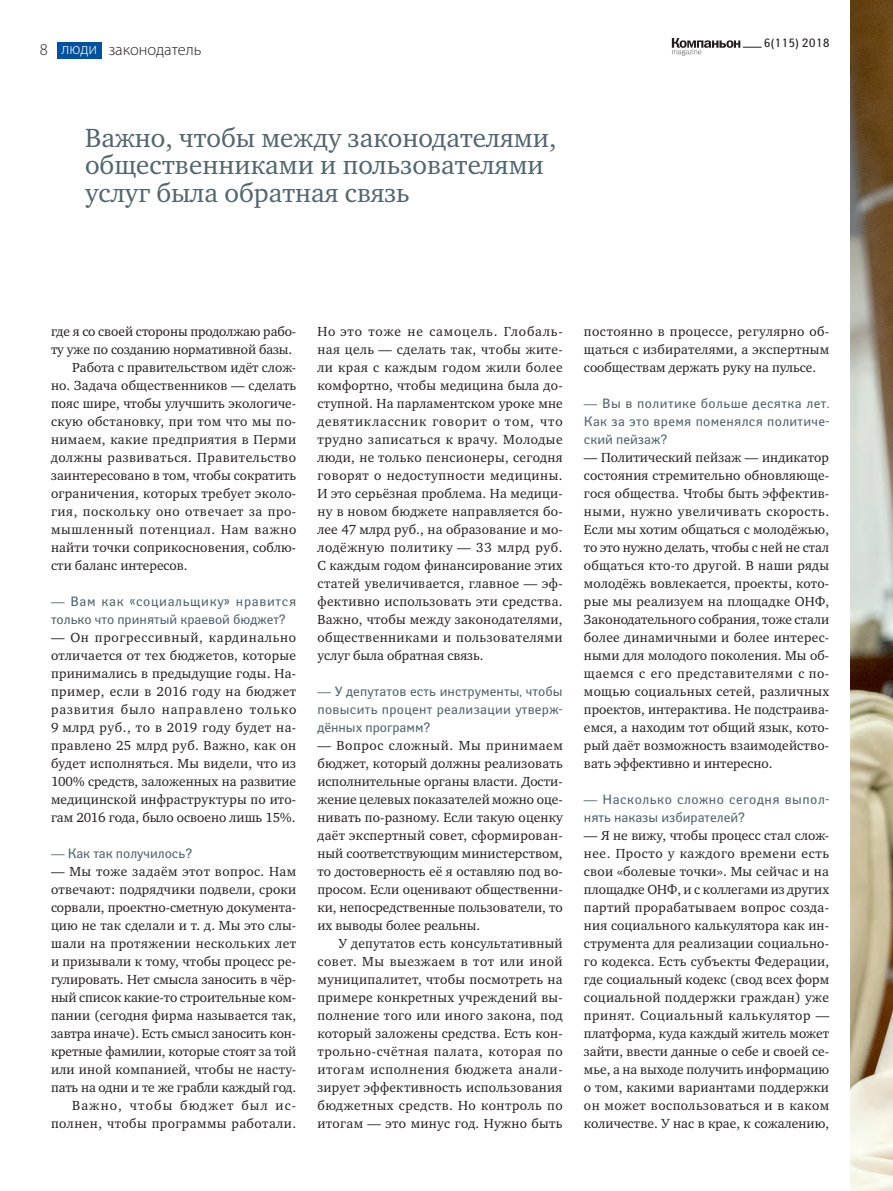
<style>
.page{position:relative;width:893px;height:1191px;background:#fff}
.page>*{position:absolute;margin:0;border:0;box-sizing:border-box;transform-origin:0 0}
.t1{font:27px/27px "Charter ITC";color:#53656e}
.t2{font:300 16.5px "Myriad Pro";color:#231f20}
.t3{font:300 16.5px "Myriad Pro";color:#fff}
.t4{font:13.5px/18px "Charter ITC";letter-spacing:.01em;color:#231f20;text-align:justify}
.t5{font:13.5px/18px "Yanus";letter-spacing:.02em;color:#53656e;text-align:justify}
.t6{font:13.5px/18px "Yanus";color:#53656e}
.t7{font:13.5px "Charter ITC";letter-spacing:.04em;color:#231f20}
.t8{font:13.5px "Charter ITC";letter-spacing:.03em;color:#231f20}
.t9{font:13.5px "Charter ITC";letter-spacing:.05em;color:#231f20}
.t10{font:12px "Yanus";color:#231f20}
.s1{font-family:"Charter ITC"}
</style>
<div class="page">
<svg style="left:672px;top:38px;width:90px;height:18px"></svg>
<div style="left:57px;top:42px;width:45px;height:17px;background:#01519b"></div>
<img style="left:850px;top:0;width:43px;height:1191px">
<p class="t2" style="left:40px;top:40px;width:10px">8</p>
<p class="t3" style="left:62px;top:39px;width:37px">люди</p>
<p class="t2" style="left:109px;top:40px;width:94px">законодатель</p>
<h1 class="t1" style="left:85px;top:125px;width:473px">Важно, чтобы между законодателями, общественниками и пользователями услуг была обратная связь</h1>
<p class="t10" style="left:764px;top:36px;width:67px">6(115) 2018</p>
<p class="t4" style="left:51px;top:322px;width:247px">где я со своей стороны продолжаю рабо-</p>
<p class="t4" style="left:51px;top:340px;width:243px">ту уже по созданию нормативной базы.</p>
<p class="t4" style="left:72px;top:358px;width:225px">Работа с правительством идёт слож-</p>
<p class="t4" style="left:51px;top:376px;width:247px">но. Задача общественников — сделать</p>
<p class="t4" style="left:51px;top:394px;width:247px">пояс шире, чтобы улучшить экологиче-</p>
<p class="t4" style="left:51px;top:412px;width:247px">скую обстановку, при том что мы по-</p>
<p class="t8" style="left:51px;top:431px;width:247px">нимаем, какие предприятия в Перми</p>
<p class="t7" style="left:51px;top:449px;width:247px">должны развиваться. Правительство</p>
<p class="t4" style="left:51px;top:466px;width:247px">заинтересовано в том, чтобы сократить</p>
<p class="t4" style="left:51px;top:484px;width:247px">ограничения, которых требует эколо-</p>
<p class="t7" style="left:51px;top:503px;width:247px">гия, поскольку оно отвечает за про-</p>
<p class="t9" style="left:51px;top:521px;width:247px">мышленный потенциал. Нам важно</p>
<p class="t4" style="left:51px;top:538px;width:247px">найти точки соприкосновения, соблю-</p>
<p class="t4" style="left:51px;top:556px;width:138px">сти баланс интересов.</p>
<p class="t6" style="left:51px;top:592px;width:247px"><span class="s1">—</span> Вам как «социальщику» нравится только что принятый краевой бюджет?</p>
<p class="t4" style="left:51px;top:628px;width:247px">— Он прогрессивный, кардинально отличается от тех бюджетов, которые принимались в предыдущие годы. На&shy;пример, если в 2016 году на бюджет развития было направлено только 9 млрд руб., то в 2019 году будет на&shy;правлено 25 млрд руб. Важно, как он будет исполняться. Мы видели, что из 100% средств, заложенных на развитие медицинской инфраструктуры по ито&shy;гам 2016 года, было освоено лишь 15%.</p>
<p class="t6" style="left:51px;top:844px;width:143px"><span class="s1">—</span> Как так получилось?</p>
<p class="t4" style="left:51px;top:862px;width:247px;text-align:right">— Мы тоже задаём этот вопрос. Нам отвечают: подрядчики подвели, сроки сорвали, проектно-сметную документа&shy;цию не так сделали и т. д. Мы это слы&shy;шали на протяжении нескольких лет и призывали к тому, чтобы процесс ре&shy;гулировать. Нет смысла заносить в чёр&shy;ный список какие-то строительные ком&shy;пании (сегодня фирма называется так, завтра иначе). Есть смысл заносить кон&shy;кретные фамилии, которые стоят за той или иной компанией, чтобы не насту&shy;пать на одни и те же грабли каждый год.<br>Важно, чтобы бюджет был ис&shy;полнен, чтобы программы работали.</p>
<p class="t4" style="left:317px;top:322px;width:247px">Но это тоже не самоцель. Глобаль&shy;ная цель — сделать так, чтобы жите&shy;ли края с каждым годом жили более комфортно, чтобы медицина была до&shy;ступной. На парламентском уроке мне девятиклассник говорит о том, что трудно записаться к врачу. Молодые люди, не только пенсионеры, сегодня говорят о недоступности медицины.<br>И это серьёзная проблема. На медици&shy;ну в новом бюджете направляется бо&shy;лее 47 млрд руб., на образование и мо&shy;лодёжную политику — 33 млрд руб.<br>С каждым годом финансирование этих статей увеличивается, главное — эф&shy;фективно использовать эти средства.<br>Важно, чтобы между законодателями, общественниками и пользователями услуг была обратная связь.</p>
<p class="t5" style="left:317px;top:682px;width:247px"><span class="s1">—</span> У депутатов есть инструменты, чтобы повысить процент реализации утверж&shy;дённых программ?</p>
<p class="t4" style="left:317px;top:736px;width:247px">— Вопрос сложный. Мы принимаем бюджет, который должны реализовать исполнительные органы власти. Дости&shy;жение целевых показателей можно оце&shy;нивать по-разному. Если такую оценку даёт экспертный совет, сформирован&shy;ный соответствующим министерством, то достоверность её я оставляю под во&shy;просом. Если оценивают общественни&shy;ки, непосредственные пользователи, то их выводы более реальны.</p>
<p class="t4" style="left:317px;top:934px;width:247px;text-indent:21px">У депутатов есть консультативный совет. Мы выезжаем в тот или иной муниципалитет, чтобы посмотреть на примере конкретных учреждений вы&shy;полнение того или иного закона, под который заложены средства. Есть кон&shy;трольно-счётная палата, которая по итогам исполнения бюджета анали&shy;зирует эффективность использования бюджетных средств. Но контроль по итогам — это минус год. Нужно быть</p>
<p class="t4" style="left:584px;top:322px;width:247px">постоянно в процессе, регулярно об&shy;щаться с избирателями, а экспертным сообществам держать руку на пульсе.</p>
<p class="t5" style="left:584px;top:394px;width:247px"><span class="s1">—</span> Вы в политике больше десятка лет.<br>Как за это время поменялся политиче&shy;ский пейзаж?</p>
<p class="t4" style="left:584px;top:448px;width:247px">— Политический пейзаж — индикатор состояния стремительно обновляюще&shy;гося общества. Чтобы быть эффектив&shy;ными, нужно увеличивать скорость.<br>Если мы хотим общаться с молодёжью, то это нужно делать, чтобы с ней не стал общаться кто-то другой. В наши ряды молодёжь вовлекается, проекты, кото&shy;рые мы реализуем на площадке ОНФ, Законодательного собрания, тоже стали более динамичными и более интерес&shy;ными для молодого поколения. Мы об&shy;щаемся с его представителями с по&shy;мощью социальных сетей, различных проектов, интерактива. Не подстраива&shy;емся, а находим тот общий язык, кото&shy;рый даёт возможность взаимодейство&shy;вать эффективно и интересно.</p>
<p class="t5" style="left:584px;top:790px;width:247px"><span class="s1">—</span> Насколько сложно сегодня выпол&shy;нять наказы избирателей?</p>
<p class="t4" style="left:584px;top:826px;width:247px">— Я не вижу, чтобы процесс стал слож&shy;нее. Просто у каждого времени есть свои «болевые точки». Мы сейчас и на площадке ОНФ, и с коллегами из других партий прорабатываем вопрос созда&shy;ния социального калькулятора как ин&shy;струмента для реализации социально&shy;го кодекса. Есть субъекты Федерации, где социальный кодекс (свод всех форм социальной поддержки граждан) уже принят. Социальный калькулятор — платформа, куда каждый житель может зайти, ввести данные о себе и своей се&shy;мье, а на выходе получить информацию о том, какими вариантами поддержки он может воспользоваться и в каком количестве. У нас в крае, к сожалению,</p>
</div>
